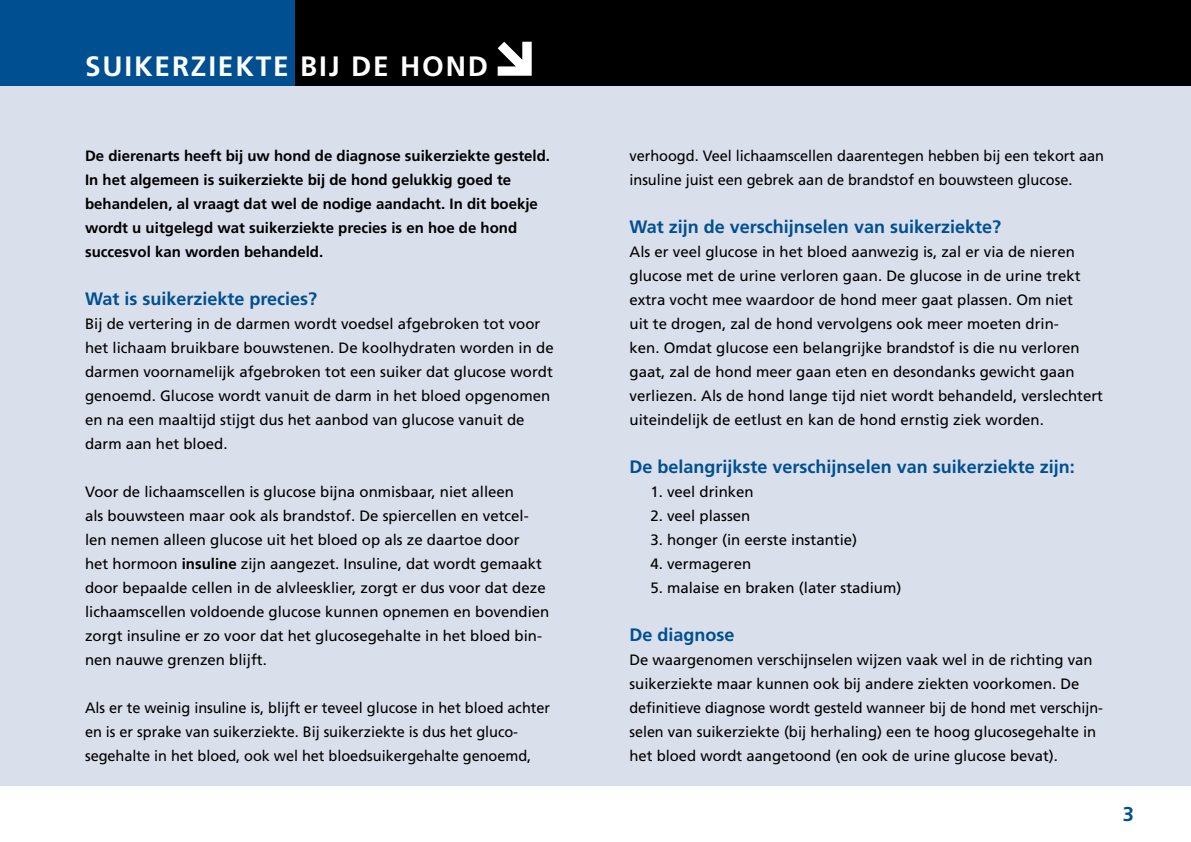
<style>
.page{position:relative;width:1191px;height:842px;background:#fff}
.page>*{position:absolute;margin:0;border:0;box-sizing:border-box;transform-origin:0 0}
.t1{font:700 28px "Frutiger";letter-spacing:.065em;color:#fff}
.t2{font:700 20px "Frutiger";color:#005091}
.t3{font:700 18px "Frutiger";color:#005091}
.t4{font:15px/24px "Frutiger";color:#000}
.t5{font:700 15px/24px "Frutiger";color:#000}
.s1{font-weight:700}
</style>
<div class="page">
<div style="left:0;top:0;width:1191px;height:785px;background:#dadfec"></div>
<div style="left:0;top:0;width:1191px;height:85px;background:#000"></div>
<div style="left:0;top:0;width:295px;height:85px;background:#005091"></div>
<svg style="left:497px;top:42px;width:34px;height:34px"></svg>
<h1 class="t1" style="left:85px;top:49px;width:404px">SUIKERZIEKTE BIJ DE HOND</h1>
<p class="t5" style="left:85px;top:143px;width:466px">De dierenarts heeft bij uw hond de diagnose suikerziekte gesteld.<br>In het algemeen is suikerziekte bij de hond gelukkig goed te behandelen, al vraagt dat wel de nodige aandacht. In dit boekje wordt u uitgelegd wat suikerziekte precies is en hoe de hond succesvol kan worden behandeld.</p>
<p class="t3" style="left:85px;top:288px;width:234px">Wat is suikerziekte precies?</p>
<p class="t4" style="left:85px;top:311px;width:470px">Bij de vertering in de darmen wordt voedsel afgebroken tot voor het lichaam bruikbare bouwstenen. De koolhydraten worden in de darmen voornamelijk afgebroken tot een suiker dat glucose wordt genoemd. Glucose wordt vanuit de darm in het bloed opgenomen en na een maaltijd stijgt dus het aanbod van glucose vanuit de darm aan het bloed.</p>
<p class="t4" style="left:85px;top:479px;width:466px">Voor de lichaamscellen is glucose bijna onmisbaar, niet alleen<br>als bouwsteen maar ook als brandstof. De spiercellen en vetcel&shy;len nemen alleen glucose uit het bloed op als ze daartoe door<br>het hormoon <span class="s1">insuline</span> zijn aangezet. Insuline, dat wordt gemaakt door bepaalde cellen in de alvleesklier, zorgt er dus voor dat deze lichaamscellen voldoende glucose kunnen opnemen en bovendien zorgt insuline er zo voor dat het glucosegehalte in het bloed bin&shy;nen nauwe grenzen blijft.</p>
<p class="t4" style="left:85px;top:695px;width:466px">Als er te weinig insuline is, blijft er teveel glucose in het bloed achter en is er sprake van suikerziekte. Bij suikerziekte is dus het gluco&shy;segehalte in het bloed, ook wel het bloedsuikergehalte genoemd,</p>
<p class="t4" style="left:629px;top:143px;width:476px">verhoogd. Veel lichaamscellen daarentegen hebben bij een tekort aan insuline juist een gebrek aan de brandstof en bouwsteen glucose.</p>
<p class="t3" style="left:629px;top:216px;width:373px">Wat zijn de verschijnselen van suikerziekte?</p>
<p class="t4" style="left:629px;top:239px;width:475px">Als er veel glucose in het bloed aanwezig is, zal er via de nieren glucose met de urine verloren gaan. De glucose in de urine trekt-- extra vocht mee waardoor de hond meer gaat plassen. Om niet<br>uit te drogen, zal de hond vervolgens ook meer moeten drin-<br>ken. Omdat glucose een belangrijke brandstof is die nu verloren gaat, zal de hond meer gaan eten en desondanks gewicht gaan verliezen. Als de hond lange tijd niet wordt behandeld, verslechtert uiteindelijk de eetlust en kan de hond ernstig ziek worden.</p>
<p class="t3" style="left:629px;top:456px;width:447px">De belangrijkste verschijnselen van suikerziekte zijn:</p>
<p class="t4" style="left:650px;top:479px;width:105px">1. veel drinken</p>
<p class="t4" style="left:650px;top:503px;width:102px">2. veel plassen</p>
<p class="t4" style="left:650px;top:527px;width:208px">3. honger (in eerste instantie)</p>
<p class="t4" style="left:650px;top:551px;width:102px">4. vermageren</p>
<p class="t4" style="left:650px;top:575px;width:252px">5. malaise en braken (later stadium)</p>
<p class="t3" style="left:629px;top:624px;width:107px">De diagnose</p>
<p class="t4" style="left:629px;top:647px;width:475px">De waargenomen verschijnselen wijzen vaak wel in de richting van suikerziekte maar kunnen ook bij andere ziekten voorkomen. De definitieve diagnose wordt gesteld wanneer bij de hond met verschijn&shy;selen van suikerziekte (bij herhaling) een te hoog glucosegehalte in het bloed wordt aangetoond (en ook de urine glucose bevat).</p>
<h2 class="t2" style="left:1123px;top:802px;width:13px">3</h2>
</div>
